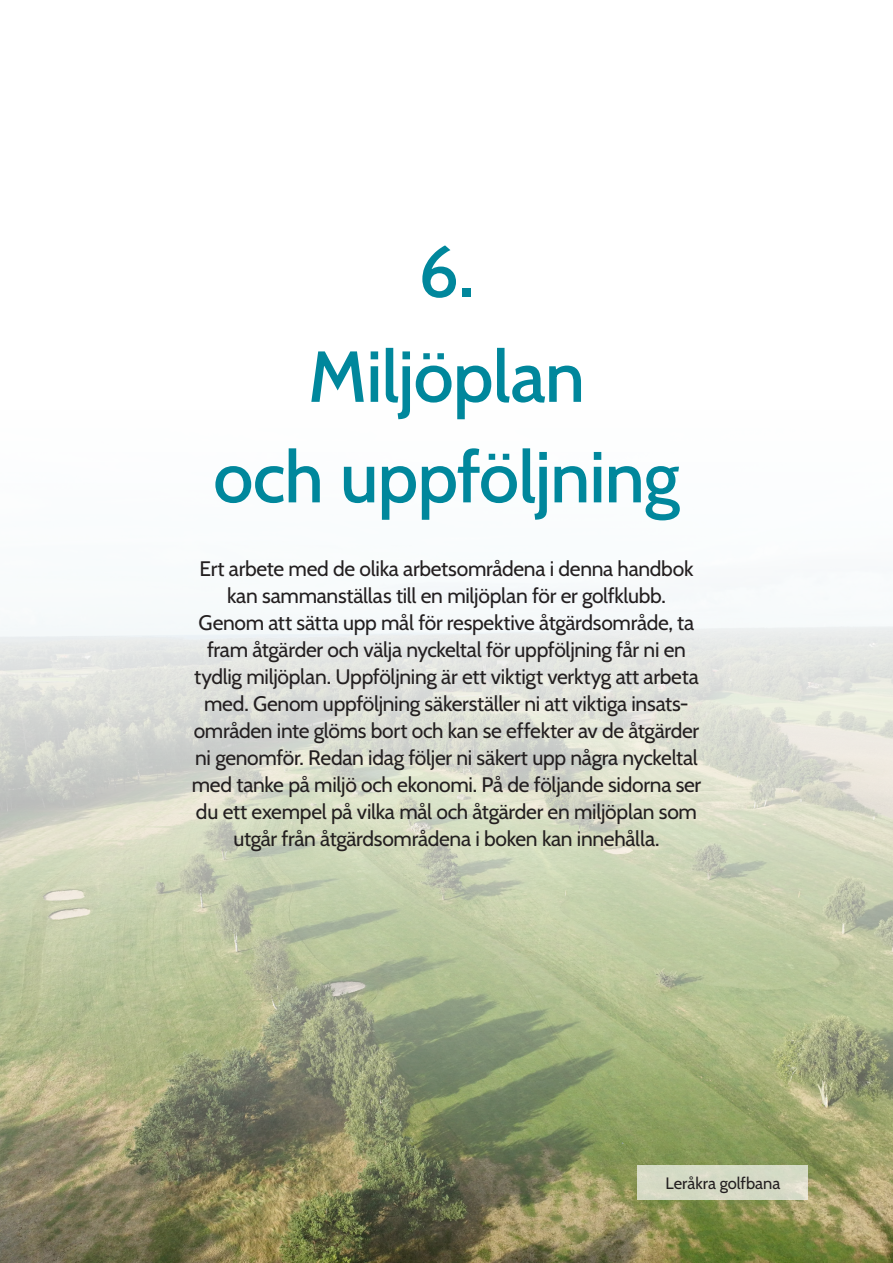
<style>
.page{position:relative;width:893px;height:1263px;background:#fff}
.page>*{position:absolute;margin:0;border:0;box-sizing:border-box;transform-origin:0 0}
.Heading_1{font:500 72px/100.5px "Cabin";letter-spacing:-.01em;color:#00879c;text-align:center}
.t1{font:21px/27px "Cabin";letter-spacing:-.015em;color:#231f20;text-align:center}
.Brödtext{font:16.5px "Cabin";color:#231f20}
</style>
<div class="page">
<img style="left:0;top:583px;width:893px;height:680px">
<div style="left:638px;top:1165px;width:170px;height:34px;background:#d5dac5"></div>
<p class="Heading_1" style="left:418px;top:217px;width:58px">6.</p>
<p class="Heading_1" style="left:213px;top:322px;width:468px">Miljöplan<br>och uppföljning</p>
<p class="t1" style="left:192px;top:554px;width:511px">Ert arbete med de olika arbetsområdena i denna handbok kan sammanställas till en miljöplan för er golfklubb.<br>Genom att sätta upp mål för respektive åtgärdsområde, ta fram åtgärder och välja nyckeltal för uppföljning får ni en tydlig miljöplan. Uppföljning är ett viktigt verktyg att arbeta med. Genom uppföljning säkerställer ni att viktiga insats&shy;områden inte glöms bort och kan se effekter av de åtgärder ni genomför. Redan idag följer ni säkert upp några nyckeltal med tanke på miljö och ekonomi. På de följande sidorna ser du ett exempel på vilka mål och åtgärder en miljöplan som utgår från åtgärdsområdena i boken kan innehålla.</p>
<p class="Brödtext" style="left:665px;top:1170px;width:116px">Leråkra golfbana</p>
</div>
